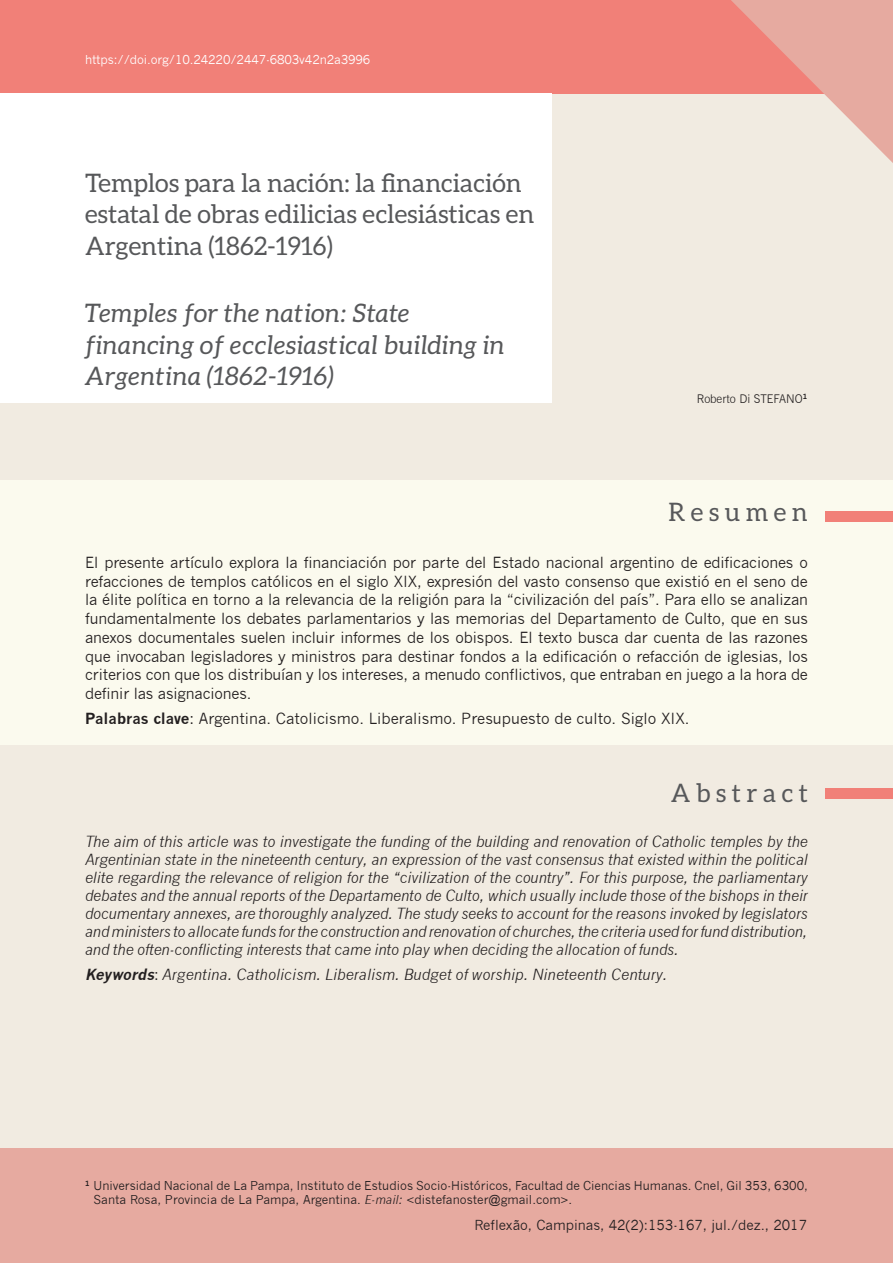
<style>
.page{position:relative;width:893px;height:1263px;background:#fff}
.page>*{position:absolute;margin:0;border:0;box-sizing:border-box;transform-origin:0 0}
.t1{font:25.5px/31.5px "Aleo";color:#57585a}
.t2{font:italic 25.5px/31.5px "Aleo";letter-spacing:.02em;color:#57585a}
.t3{font:italic 15px/18px "News Gothic";color:#231f20;text-align:justify}
.t4{font:15px/18.8px "News Gothic";color:#231f20;text-align:justify}
.t5{font:13.5px "News Gothic";color:#231f20}
.t6{font:12px/14.2px "News Gothic";color:#231f20}
.t7{font:12px "News Gothic";letter-spacing:-.01em;color:#fff}
.t8{font:300 12px "News Gothic BT";color:#231f20}
.s1{font-weight:700}
.s2{font-style:normal}
.s3{font-style:italic}
</style>
<div class="page">
<div style="left:0;top:480px;width:893px;height:265px;background:#fbfaee"></div>
<div style="left:0;top:0;width:893px;height:93px;background:#f18078"></div>
<svg style="left:731px;top:0;width:162px;height:163px"></svg>
<div style="left:0;top:1148px;width:893px;height:115px;background:#e6aaa0"></div>
<div style="left:825px;top:511px;width:68px;height:10px;background:#f18078"></div>
<div style="left:825px;top:789px;width:68px;height:10px;background:#f18078"></div>
<p class="t7" style="left:85px;top:53px;width:287px">https://doi.org/10.24220/2447-6803v42n2a3996</p>
<h1 class="t1" style="left:85px;top:166px;width:451px">Templos para la nación: la financiación estatal de obras edilicias eclesiásticas en<br>Argentina (1862-1916)</h1>
<h1 class="t2" style="left:85px;top:297px;width:421px">Temples for the nation: State financing of ecclesiastical building in<br>Argentina (1862-1916)</h1>
<p class="t8" style="left:697px;top:391px;width:112px">Roberto Di STEFANO<sup>1</sup></p>
<h1 class="t1" style="left:668px;top:496px;width:141px">R e s u m e n</h1>
<p class="t4" style="left:85px;top:553px;width:724px">El presente artículo explora la financiación por parte del Estado nacional argentino de edificaciones o refacciones de templos católicos en el siglo XIX, expresión del vasto consenso que existió en el seno de la élite política en torno a la relevancia de la religión para la “civilización del país”. Para ello se analizan fundamentalmente los debates parlamentarios y las memorias del Departamento de Culto, que en sus anexos documentales suelen incluir informes de los obispos. El texto busca dar cuenta de las razones que invocaban legisladores y ministros para destinar fondos a la edificación o refacción de iglesias, los criterios con que los distribuían y los intereses, a menudo conflictivos, que entraban en juego a la hora de definir las asignaciones.</p>
<p class="t4" style="left:85px;top:709px;width:606px"><span class="s1">Palabras clave</span>: Argentina. Catolicismo. Liberalismo. Presupuesto de culto. Siglo XIX.</p>
<h1 class="t1" style="left:671px;top:776px;width:139px">A b s t r a c t</h1>
<p class="t3" style="left:85px;top:833px;width:724px">The aim of this article was to investigate the funding of the building and renovation of Catholic temples by the Argentinian state in the nineteenth century, an expression of the vast consensus that existed within the political elite regarding the relevance of religion for the “civilization of the country”. For this purpose, the parliamentary debates and the annual reports of the Departamento de Culto, which usually include those of the bishops in their documentary annexes, are thoroughly analyzed. The study seeks to account for the reasons invoked by legislators and ministers to allocate funds for the construction and renovation of churches, the criteria used for fund distribution, and the often-conflicting interests that came into play when deciding the allocation of funds.</p>
<p class="t3" style="left:85px;top:965px;width:584px"><span class="s1">Keywords</span><span class="s2">:</span> Argentina. Catholicism. Liberalism. Budget of worship. Nineteenth Century.</p>
<p class="t6" style="left:94px;top:1179px;width:716px;text-indent:-8px"><sup>1</sup> Universidad Nacional de La Pampa, Instituto de Estudios Socio-Históricos, Facultad de Ciencias Humanas. Cnel, Gil 353, 6300,<br>Santa Rosa, Provincia de La Pampa, Argentina. <span class="s3">E-mail:</span> &lt;distefanoster@gmail.com&gt;.</p>
<p class="t5" style="left:475px;top:1218px;width:334px">Reflexão, Campinas, 42(2):153-167, jul./dez., 2017</p>
</div>
